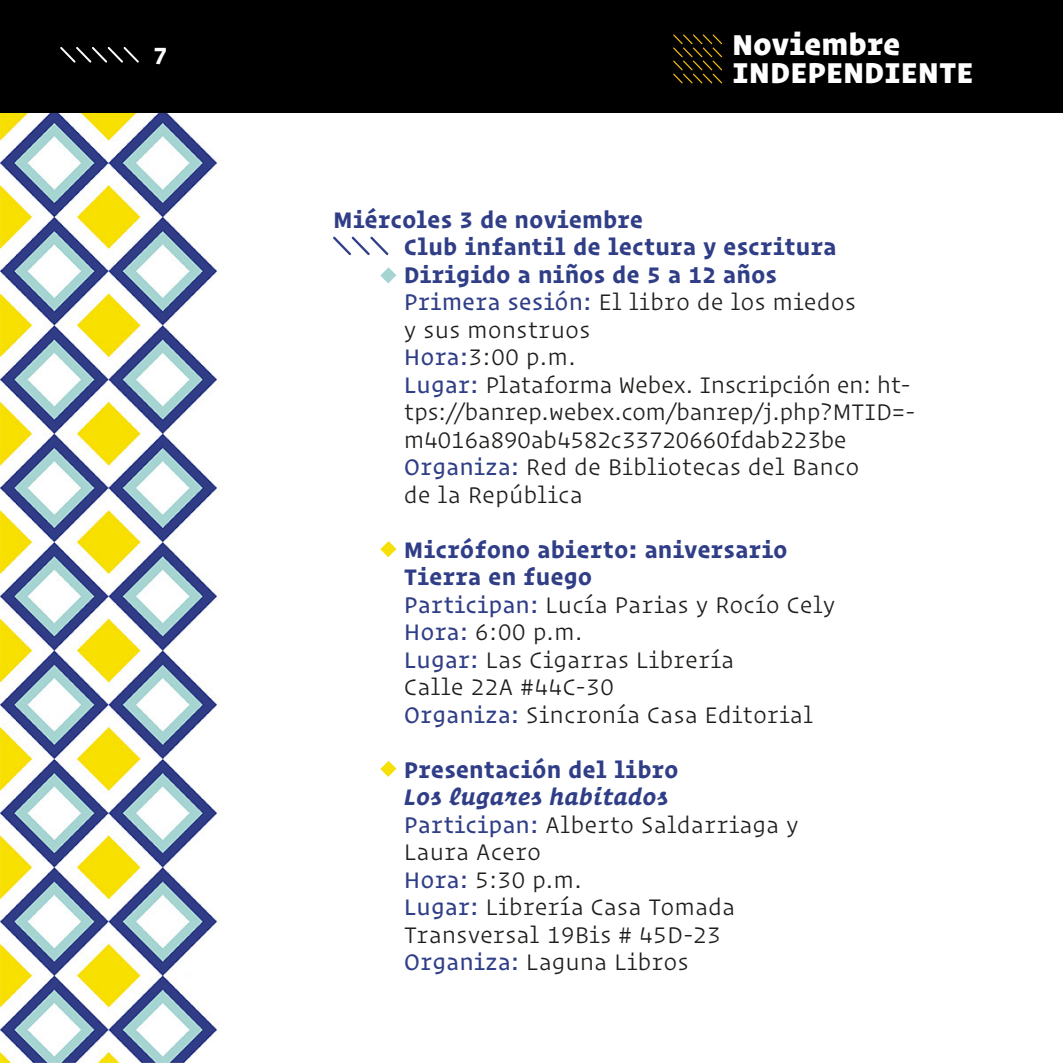
<style>
.page{position:relative;width:1063px;height:1063px;background:#fff}
.page>*{position:absolute;margin:0;border:0;box-sizing:border-box;transform-origin:0 0}
.t1{font:900 28.75px "Operator S Sm";color:#fff}
.t2{font:700 23.5px "Operator S Sm";color:#fff}
.t3{font:300 22.5px/27.5px "Operator S Sm";letter-spacing:-.01em;color:#1e1e1c}
.t4{font:700 22.5px "Operator S Sm";letter-spacing:-.005em;color:#303e87}
.s1{font-weight:700;color:#303e87}
.s2{font-weight:400;color:#303e87}
.s3{font-weight:700;font-style:italic;color:#303e87}
</style>
<div class="page">
<img style="left:0;top:113px;width:397px;height:950px">
<div style="left:0;top:0;width:1063px;height:113px;background:#000"></div>
<svg style="left:673px;top:34px;width:49px;height:49px"></svg>
<svg style="left:60px;top:47px;width:79px;height:16px"></svg>
<svg style="left:333px;top:237px;width:55px;height:18px"></svg>
<svg style="left:380px;top:761px;width:16px;height:16px"></svg>
<svg style="left:380px;top:541px;width:16px;height:16px"></svg>
<svg style="left:380px;top:267px;width:16px;height:16px"></svg>
<p class="t2" style="left:153px;top:33px;width:16px">7</p>
<p class="t1" style="left:732px;top:28px;width:170px">Noviembre</p>
<p class="t1" style="left:732px;top:57px;width:243px">INDEPENDIENTE</p>
<p class="t3" style="left:404px;top:203px;width:513px;text-indent:-71px"><span class="s1">Miércoles 3 de noviembre<br>Club infantil de lectura y escritura<br>Dirigido a niños de 5 a 12 años<br></span><span class="s2">Primera sesión:</span> El libro de los miedos<br>y sus monstruos<br><span class="s2">Hora:</span>3:00 p.m.<br><span class="s2">Lugar:</span> Plataforma Webex. Inscripción en: ht&shy;tps://banrep.webex.com/banrep/j.php?MTID=- m4016a890ab4582c33720660fdab223be<br><span class="s2">Organiza:</span> Red de Bibliotecas del Banco<br>de la República</p>
<p class="t3" style="left:404px;top:533px;width:433px"><span class="s1">Micrófono abierto: aniversario<br>Tierra en fuego<br></span><span class="s2">Participan:</span> Lucía Parias y Rocío Cely<br><span class="s2">Hora:</span> 6:00 p.m.<br><span class="s2">Lugar:</span> Las Cigarras Librería<br>Calle 22A #44C-30<br><span class="s2">Organiza:</span> Sincronía Casa Editorial</p>
<p class="t4" style="left:404px;top:749px;width:276px">Presentación del libro</p>
<p class="t3" style="left:404px;top:781px;width:396px"><span class="s3">Los lugares habitados<br></span><span class="s2">Participan:</span> Alberto Saldarriaga y<br>Laura Acero<br><span class="s2">Hora:</span> 5:30 p.m.<br><span class="s2">Lugar:</span> Librería Casa Tomada<br>Transversal 19Bis # 45D-23<br><span class="s2">Organiza:</span> Laguna Libros</p>
</div>
